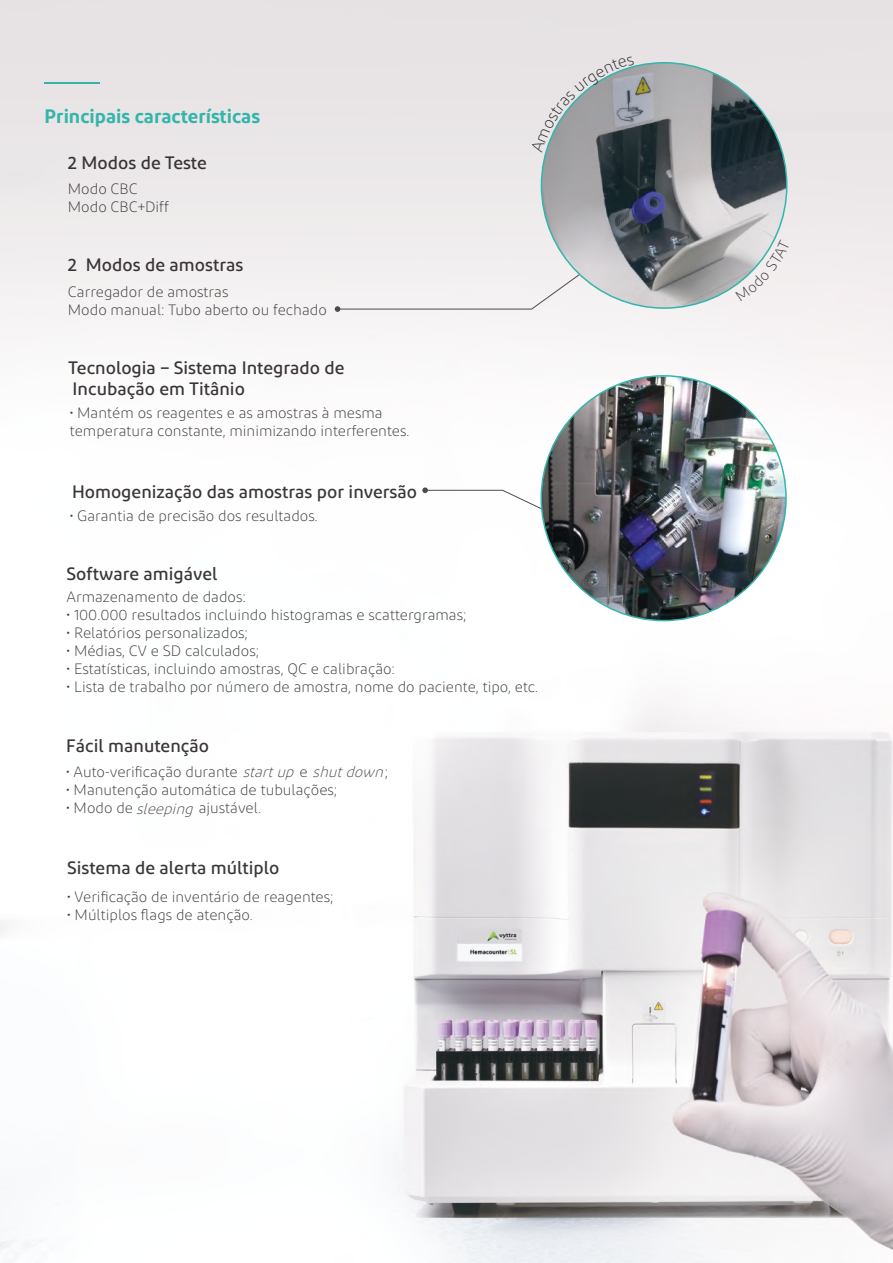
<style>
.page{position:relative;width:893px;height:1263px;background:#fff}
.page>*{position:absolute;margin:0;border:0;box-sizing:border-box;transform-origin:0 0}
.t1{font:600 19.5px "Diodrum";color:#34b5aa}
.t2{font:500 18px/21.6px "Diodrum";color:rgb(36 31 31/.9)}
.t3{font:300 15px/18px "Diodrum";color:rgb(36 31 31/.9)}
.s1{font-style:italic;color:#4e4b4c}
.s2{color:#4e4b4c}
</style>
<div class="page">
<img style="left:0;top:0;width:893px;height:1263px">
<div style="left:335px;top:271px;width:248px;height:41px;background:#f3f1f1"></div>
<svg style="left:422px;top:487px;width:119px;height:30px"></svg>
<img style="left:541px;top:63px;width:246px;height:245px;border-radius:123px">
<img style="left:541px;top:377px;width:245px;height:243px">
<hr style="left:44px;top:83px;width:56px;height:1px;background:#34b5aa">
<svg style="left:531px;top:56px;width:103px;height:97px;background:#b5b7ba"></svg>
<svg style="left:736px;top:239px;width:54px;height:62px"></svg>
<h1 class="t1" style="left:44px;top:104px;width:217px">Principais características</h1>
<p class="t2" style="left:68px;top:151px;width:141px">2 Modos de Teste</p>
<p class="t3" style="left:68px;top:180px;width:102px">Modo CBC<br>Modo CBC+Diff</p>
<p class="t2" style="left:68px;top:253px;width:177px">2 Modos de amostras</p>
<p class="t3" style="left:68px;top:282px;width:260px">Carregador de amostras<br>Modo manual: Tubo aberto ou fechado</p>
<p class="t2" style="left:68px;top:356px;width:278px">Tecnologia – Sistema Integrado de<br>Incubação em Titânio</p>
<p class="t3" style="left:70px;top:404px;width:341px">• Mantém os reagentes e as amostras à mesma temperatura constante, minimizando interferentes.</p>
<p class="t2" style="left:72px;top:481px;width:347px">Homogenização das amostras por inversão</p>
<p class="t3" style="left:70px;top:507px;width:249px">• Garantia de precisão dos resultados.</p>
<p class="t2" style="left:67px;top:563px;width:153px">Software amigável</p>
<p class="t3" style="left:67px;top:587px;width:181px">Armazenamento de dados:</p>
<p class="t3" style="left:67px;top:605px;width:402px">• 100.000 resultados incluindo histogramas e scattergramas;</p>
<p class="t3" style="left:67px;top:623px;width:183px">• Relatórios personalizados;</p>
<p class="t3" style="left:67px;top:641px;width:194px">• Médias, CV e SD calculados;</p>
<p class="t3" style="left:67px;top:659px;width:330px">• Estatísticas, incluindo amostras, QC e calibração:</p>
<p class="t3" style="left:67px;top:677px;width:473px">• Lista de trabalho por número de amostra, nome do paciente, tipo, etc.</p>
<p class="t2" style="left:66px;top:734px;width:144px">Fácil manutenção</p>
<p class="t3" style="left:66px;top:763px;width:323px">• Auto-verificação durante <span class="s1">startup shutdown</span></p>
<p class="t3" style="left:300px;top:763px;width:10px">e</p>
<p class="t3" style="left:385px;top:763px;width:5px">;</p>
<p class="t3" style="left:66px;top:781px;width:273px">• Manutenção automática de tubulações;</p>
<p class="t3" style="left:66px;top:799px;width:196px">• M o d o d e <span class="s1">sleeping</span>ajustável<span class="s2">.</span></p>
<p class="t2" style="left:67px;top:856px;width:214px">Sistema de alerta múltiplo</p>
<p class="t3" style="left:67px;top:887px;width:268px">• Verificação de inventário de reagentes;</p>
<p class="t3" style="left:67px;top:905px;width:187px">• Múltiplos flags de atenção<span class="s2">.</span></p>
</div>
